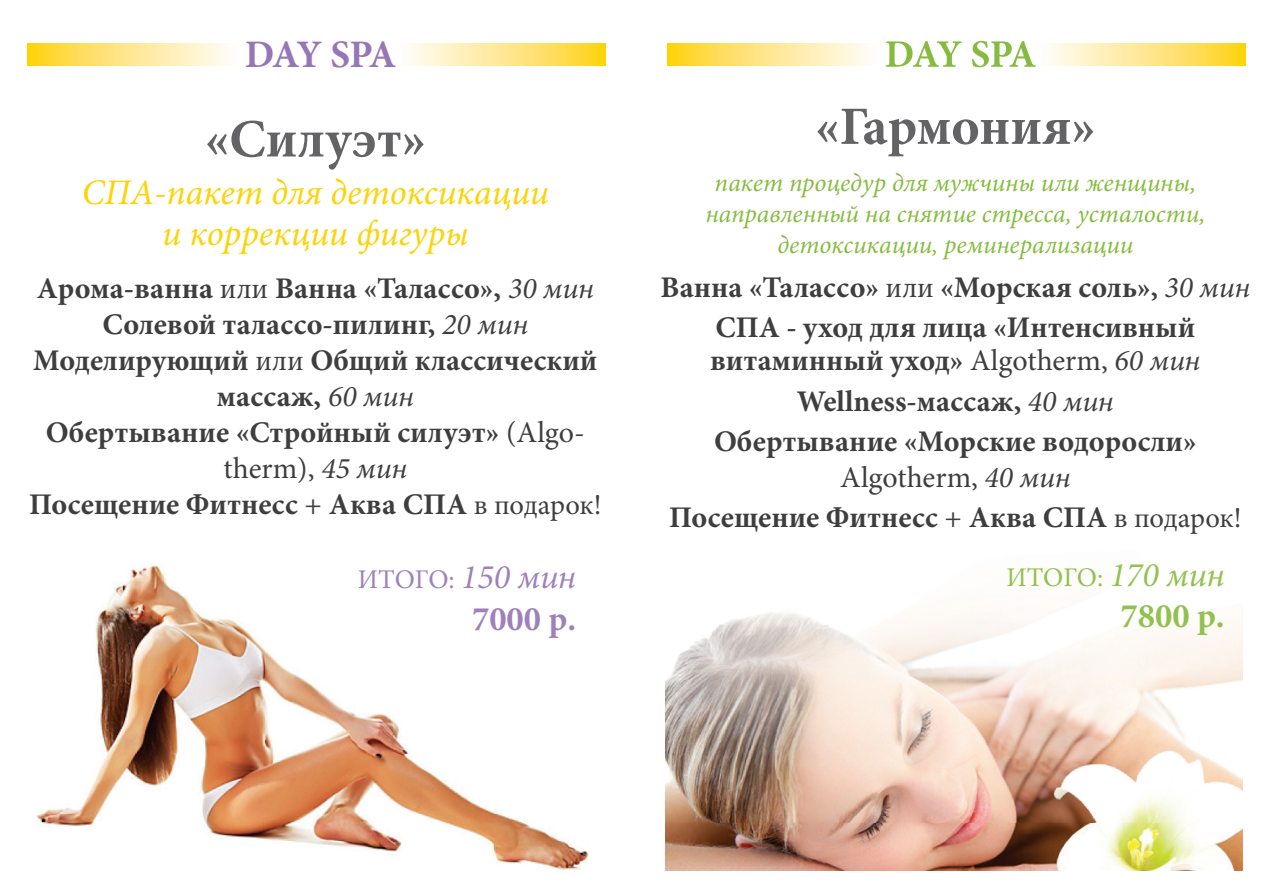
<style>
.page{position:relative;width:1263px;height:893px;background:#fff}
.page>*{position:absolute;margin:0;border:0;box-sizing:border-box;transform-origin:0 0}
.t1{font:700 54px "Minion Pro";color:#636366}
.t2{font:700 39px "Minion Pro";letter-spacing:-.07em;color:#9676b4}
.t3{font:italic 36px/41.4px "Minion Pro";color:#fed304;text-align:center}
.t4{font:700 34.5px "Minion Pro";color:#9e81bb}
.t5{font:700 34.5px "Minion Pro";color:#91c14e}
.t6{font:700 30px/36px "Minion Pro";color:#3e3e3f;text-align:center}
.t7{font:27px "Minion Pro";letter-spacing:-.005em;color:#9e81bb}
.t8{font:27px "Minion Pro";letter-spacing:-.005em;color:#91c14e}
.t9{font:italic 25.5px/30.6px "Minion Pro";color:#85bc40;text-align:center}
.s1{font-weight:400}
.s2{font-weight:400;font-style:italic}
.s3{font-weight:400;font-size:28.5px}
.s4{font-style:italic;font-size:34.5px}
.s5{font-size:28.5px}
</style>
<div class="page">
<svg style="left:28px;top:44px;width:201px;height:22px;background:#fee68a"></svg>
<svg style="left:409px;top:44px;width:196px;height:22px;background:#fee68a"></svg>
<img style="left:36px;top:566px;width:552px;height:304px">
<svg style="left:668px;top:44px;width:201px;height:22px;background:#fee68a"></svg>
<svg style="left:1049px;top:44px;width:196px;height:22px;background:#fee68a"></svg>
<svg style="left:886px;top:41px;width:149px;height:26px"></svg>
<img style="left:665px;top:822px;width:578px;height:49px">
<svg style="left:665px;top:612px;width:578px;height:210px"></svg>
<h2 class="t2" style="left:245px;top:27px;width:153px">DAY SPA</h2>
<h1 class="t1" style="left:204px;top:101px;width:223px">«Силуэт»</h1>
<p class="t3" style="left:82px;top:172px;width:469px">СПА-пакет для детоксикации и коррекции фигуры</p>
<p class="t6" style="left:29px;top:270px;width:574px">Арома-ванна <span class="s1">или</span> Ванна «Талассо», <span class="s2">30 мин<br></span>Солевой талассо-пилинг, <span class="s2">20 мин<br></span>Моделирующий <span class="s1">или</span> Общий классический массаж, <span class="s2">60 мин<br></span>Обертывание «Стройный силуэт» <span class="s1">(Algo&shy;therm),</span> <span class="s2">45 мин<br></span>Посещение Фитнесс <span class="s1">+</span> Аква СПА <span class="s3">в подарок!</span></p>
<p class="t7" style="left:358px;top:561px;width:220px">ИТОГО: <span class="s4">150 мин</span></p>
<p class="t4" style="left:472px;top:594px;width:106px">7000 р.</p>
<h1 class="t1" style="left:815px;top:89px;width:283px">«Гармония»</h1>
<p class="t9" style="left:705px;top:168px;width:501px">пакет процедур для мужчины или женщины, направленный на снятие стресса, усталости, детоксикации, реминерализации</p>
<p class="t6" style="left:660px;top:267px;width:591px;line-height:40.2px">Ванна «Талассо» <span class="s1">или</span> «Морская соль»<span class="s5">,</span> <span class="s2">30 мин<br></span>СПА - уход для лица «Интенсивный</p>
<p class="t6" style="left:710px;top:340px;width:492px;line-height:40.2px">витаминный уход» <span class="s1">Algotherm,</span> <span class="s2">60 мин<br></span>Wellness-массаж, <span class="s2">40 мин<br></span>Обертывание «Морские водоросли»</p>
<p class="t6" style="left:669px;top:457px;width:574px;line-height:40.2px"><span class="s1">Algotherm,</span> <span class="s2">40 мин<br></span>Посещение Фитнесс <span class="s1">+</span> Аква СПА <span class="s3">в подарок!</span></p>
<p class="t8" style="left:1006px;top:559px;width:220px">ИТОГО: <span class="s4">170 мин</span></p>
<p class="t5" style="left:1120px;top:592px;width:106px">7800 р.</p>
</div>
